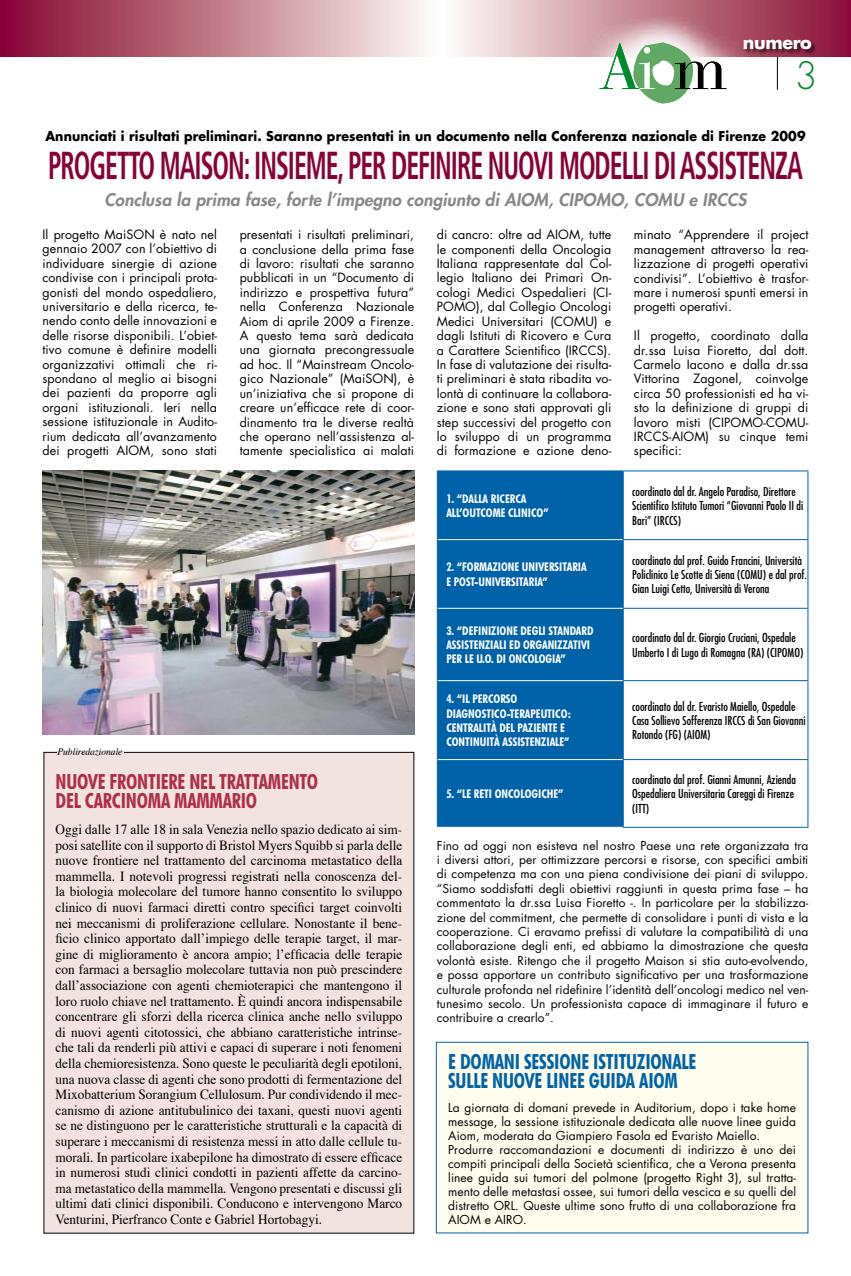
<style>
.page{position:relative;width:851px;height:1276px;background:#fff}
.page>*{position:absolute;margin:0;border:0;box-sizing:border-box;transform-origin:0 0}
.t1{font:700 condensed 39px "Frutiger";letter-spacing:-.04em;color:#880038;scale:.66 1}
.t2{font:300 36.7px "Futura Std";color:#00892e}
.t3{font:700 condensed 21px/19px "Futura BT";letter-spacing:-.01em;color:#0062a9;scale:.95 1}
.t4{font:700 condensed 21px/19px "Futura BT";letter-spacing:-.01em;color:#ae2f49;scale:.95 1}
.t5{font:700 17.6px "Futura Std";color:#fff}
.t6{font:italic 800 17px "Futura";letter-spacing:.01em;color:#87888a}
.t7{font:14px/15.6px "Times";color:#000;text-align:justify;scale:.95 1}
.t8{font:700 13.2px "Futura";letter-spacing:.01em;color:#000;scale:.95 1}
.t9{font:12.4px/14.4px "Futura";letter-spacing:.005em;color:#000;text-align:justify}
.t10{font:12px/14.4px "Futura";letter-spacing:.005em;color:#000;text-align:justify}
.t11{font:condensed 12px/14.4px "Futura Std";color:#000}
.t12{font:700 condensed 12px/14.4px "Futura BT";color:#fff}
.t13{font:italic 10px "Times";color:#000;scale:.95 1}
</style>
<div class="page">
<svg style="left:0;top:0;width:850px;height:57px;background:#c58897"></svg>
<svg style="left:566px;top:9px;width:200px;height:95px"></svg>
<svg style="left:599px;top:43px;width:127px;height:60px"></svg>
<div style="left:743px;top:40px;width:107px;height:56px;background:#000;opacity:.6"></div>
<div style="left:436px;top:1042px;width:371px;height:191px;background:#fffded"></div>
<div style="left:436px;top:1041px;width:372px;height:192px;border:1px solid #0062a9"></div>
<div style="left:44px;top:752px;width:370px;height:481px;background:#f2e2e0"></div>
<div style="left:438px;top:471px;width:184px;height:356px;background:#0062a9"></div>
<hr style="left:437px;top:471px;width:1px;height:68px;background:#0062a9">
<hr style="left:622px;top:471px;width:1px;height:68px;background:#0062a9">
<hr style="left:807px;top:471px;width:1px;height:68px;background:#0062a9">
<hr style="left:437px;top:539px;width:1px;height:69px;background:#0062a9">
<hr style="left:622px;top:539px;width:186px;height:1px;background:#0062a9">
<hr style="left:622px;top:540px;width:1px;height:68px;background:#0062a9">
<hr style="left:807px;top:540px;width:1px;height:68px;background:#0062a9">
<hr style="left:437px;top:608px;width:1px;height:72px;background:#0062a9">
<hr style="left:622px;top:608px;width:186px;height:1px;background:#0062a9">
<hr style="left:622px;top:609px;width:1px;height:71px;background:#0062a9">
<hr style="left:807px;top:609px;width:1px;height:71px;background:#0062a9">
<hr style="left:437px;top:680px;width:1px;height:79px;background:#0062a9">
<hr style="left:622px;top:680px;width:186px;height:1px;background:#0062a9">
<hr style="left:622px;top:681px;width:1px;height:78px;background:#0062a9">
<hr style="left:807px;top:681px;width:1px;height:78px;background:#0062a9">
<hr style="left:437px;top:759px;width:1px;height:68px;background:#0062a9">
<hr style="left:622px;top:759px;width:186px;height:1px;background:#0062a9">
<hr style="left:622px;top:760px;width:1px;height:67px;background:#0062a9">
<hr style="left:807px;top:760px;width:1px;height:67px;background:#0062a9">
<hr style="left:622px;top:827px;width:186px;height:1px;background:#0062a9">
<hr style="left:438px;top:539px;width:184px;height:1px;background:#fff">
<hr style="left:438px;top:608px;width:184px;height:1px;background:#fff">
<hr style="left:438px;top:680px;width:184px;height:1px;background:#fff">
<hr style="left:438px;top:759px;width:184px;height:1px;background:#fff">
<hr style="left:437px;top:470px;width:186px;height:1px;background:#0062a9">
<hr style="left:623px;top:470px;width:185px;height:1px;background:#0062a9">
<img style="left:43px;top:470px;width:371px;height:264px">
<h3 class="t5" style="left:742px;top:31px;width:70px">numero</h3>
<h2 class="t2" style="left:794px;top:53px;width:24px">3</h2>
<p class="t8" style="left:45px;top:127px;width:801px">Annunciati i risultati preliminari. Saranno presentati in un documento nella Conferenza nazionale di Firenze 2009</p>
<h1 class="t1" style="left:48px;top:142px;width:1144px">PROGETTO MAISON: INSIEME, PER DEFINIRE NUOVI MODELLI DI ASSISTENZA</h1>
<h3 class="t6" style="left:104px;top:188px;width:643px">Conclusa la prima fase, forte l’impegno congiunto di AIOM, CIPOMO, COMU e IRCCS</h3>
<p class="t9" style="left:43px;top:227px;width:176px">Il progetto MaiSON è nato nel gennaio 2007 con l’obiettivo di individuare sinergie di azione condivise con i principali prota&shy;gonisti del mondo ospedaliero, universitario e della ricerca, te&shy;nendo conto delle innovazioni e delle risorse disponibili. L’obiet&shy;tivo comune è definire modelli organizzativi ottimali che ri&shy;spondano al meglio ai bisogni dei pazienti da proporre agli organi istituzionali. Ieri nella sessione istituzionale in Audito&shy;rium dedicata all’avanzamento dei progetti AIOM, sono stati</p>
<p class="t9" style="left:240px;top:227px;width:176px">presentati i risultati preliminari, a conclusione della prima fase di lavoro: risultati che saranno pubblicati in un “Documento di indirizzo e prospettiva futura” nella Conferenza Nazionale Aiom di aprile 2009 a Firenze.<br>A questo tema sarà dedicata una giornata precongressuale ad hoc. Il “Mainstream Oncolo&shy;gico Nazionale” (MaiSON), è un’iniziativa che si propone di creare un’efficace rete di coor&shy;dinamento tra le diverse realtà che operano nell’assistenza al&shy;tamente specialistica ai malati</p>
<p class="t9" style="left:437px;top:227px;width:176px">di cancro: oltre ad AIOM, tutte le componenti della Oncologia Italiana rappresentate dal Col&shy;legio Italiano dei Primari On&shy;cologi Medici Ospedalieri (CI-POMO), dal Collegio Oncologi Medici Universitari (COMU) e dagli Istituti di Ricovero e Cura a Carattere Scientifico (IRCCS).<br>In fase di valutazione dei risulta&shy;ti preliminari è stata ribadita vo&shy;lontà di continuare la collabora&shy;zione e sono stati approvati gli step successivi del progetto con lo sviluppo di un programma di formazione e azione deno-</p>
<p class="t9" style="left:634px;top:227px;width:176px">minato “Apprendere il project management attraverso la rea&shy;lizzazione di progetti operativi condivisi”. L’obiettivo è trasfor&shy;mare i numerosi spunti emersi in progetti operativi.</p>
<p class="t9" style="left:634px;top:328px;width:176px">Il progetto, coordinato dalla dr.ssa Luisa Fioretto, dal dott.<br>Carmelo Iacono e dalla dr.ssa Vittorina Zagonel, coinvolge circa 50 professionisti ed ha vi&shy;sto la definizione di gruppi di lavoro misti (CIPOMO-COMU-IRCCS-AIOM) su cinque temi specifici:</p>
<p class="t13" style="left:57px;top:742px;width:70px">Publiredazionale</p>
<h3 class="t4" style="left:56px;top:771px;width:278px">NUOVE FRONTIERE NEL TRATTAMENTO<br>DEL CARCINOMA MAMMARIO</h3>
<p class="t7" style="left:56px;top:820px;width:366px">Oggi dalle 17 alle 18 in sala Venezia nello spazio dedicato ai sim&shy;posi satellite con il supporto di Bristol Myers Squibb si parla delle nuove frontiere nel trattamento del carcinoma metastatico della mammella. I notevoli progressi registrati nella conoscenza del&shy;la biologia molecolare del tumore hanno consentito lo sviluppo clinico di nuovi farmaci diretti contro specifici target coinvolti nei meccanismi di proliferazione cellulare. Nonostante il bene&shy;ficio clinico apportato dall’impiego delle terapie target, il mar&shy;gine di miglioramento è ancora ampio; l’efficacia delle terapie con farmaci a bersaglio molecolare tuttavia non può prescindere dall’associazione con agenti chemioterapici che mantengono il loro ruolo chiave nel trattamento. È quindi ancora indispensabile concentrare gli sforzi della ricerca clinica anche nello sviluppo di nuovi agenti citotossici, che abbiano caratteristiche intrinse&shy;che tali da renderli più attivi e capaci di superare i noti fenomeni della chemioresistenza. Sono queste le peculiarità degli epotiloni, una nuova classe di agenti che sono prodotti di fermentazione del Mixobatterium Sorangium Cellulosum. Pur condividendo il mec&shy;canismo di azione antitubulinico dei taxani, questi nuovi agenti se ne distinguono per le caratteristiche strutturali e la capacità di superare i meccanismi di resistenza messi in atto dalle cellule tu&shy;morali. In particolare ixabepilone ha dimostrato di essere efficace in numerosi studi clinici condotti in pazienti affette da carcino&shy;ma metastatico della mammella. Vengono presentati e discussi gli ultimi dati clinici disponibili. Conducono e intervengono Marco Venturini, Pierfranco Conte e Gabriel Hortobagyi.</p>
<p class="t12" style="left:446px;top:491px;width:104px">1. “DALLA RICERCA<br>ALL’OUTCOME CLINICO”</p>
<p class="t11" style="left:632px;top:484px;width:173px">coordinato dal dr. Angelo Paradiso, Direttore<br>Scientifico Istituto Tumori “Giovanni Paolo II di<br>Bari” (IRCCS)</p>
<p class="t12" style="left:446px;top:560px;width:142px">2. “FORMAZIONE UNIVERSITARIA<br>E POST-UNIVERSITARIA”</p>
<p class="t11" style="left:632px;top:553px;width:176px">coordinato dal prof. Guido Francini, Università<br>Policlinico Le Scotte di Siena (COMU) e dal prof.<br>Gian Luigi Cetto, Università di Verona</p>
<p class="t12" style="left:446px;top:623px;width:149px">3. “DEFINIZIONE DEGLI STANDARD<br>ASSISTENZIALI ED ORGANIZZATIVI<br>PER LE U.O. DI ONCOLOGIA”</p>
<p class="t11" style="left:632px;top:630px;width:173px">coordinato dal dr. Giorgio Cruciani, Ospedale<br>Umberto I di Lugo di Romagna (RA) (CIPOMO)</p>
<p class="t12" style="left:446px;top:691px;width:126px">4. “IL PERCORSO<br>DIAGNOSTICO-TERAPEUTICO:<br>CENTRALITÀ DEL PAZIENTE E<br>CONTINUITÀ ASSISTENZIALE”</p>
<p class="t11" style="left:632px;top:699px;width:175px">coordinato dal dr. Evaristo Maiello, Ospedale<br>Casa Sollievo Sofferenza IRCCS di San Giovanni<br>Rotondo (FG) (AIOM)</p>
<p class="t12" style="left:446px;top:786px;width:119px">5. “LE RETI ONCOLOGICHE”</p>
<p class="t11" style="left:632px;top:772px;width:165px">coordinato dal prof. Gianni Amunni, Azienda<br>Ospedaliera Universitaria Careggi di Firenze (ITT)</p>
<p class="t10" style="left:437px;top:838px;width:373px">Fino ad oggi non esisteva nel nostro Paese una rete organizzata tra i diversi attori, per ottimizzare percorsi e risorse, con specifici ambiti di competenza ma con una piena condivisione dei piani di sviluppo. “Siamo soddisfatti degli obiettivi raggiunti in questa prima fase – ha commentato la dr.ssa Luisa Fioretto -. In particolare per la stabilizza&shy;zione del commitment, che permette di consolidare i punti di vista e la cooperazione. Ci eravamo prefissi di valutare la compatibilità di una collaborazione degli enti, ed abbiamo la dimostrazione che questa volontà esiste. Ritengo che il progetto Maison si stia auto-evolvendo, e possa apportare un contributo significativo per una trasformazione culturale profonda nel ridefinire l’identità dell’oncologi medico nel ven&shy;tunesimo secolo. Un professionista capace di immaginare il futuro e contribuire a crearlo”.</p>
<h3 class="t3" style="left:448px;top:1051px;width:263px">E DOMANI SESSIONE ISTITUZIONALE<br>SULLE NUOVE LINEE GUIDA AIOM</h3>
<p class="t10" style="left:448px;top:1100px;width:349px;line-height:14.1px;text-align:left">La giornata di domani prevede in Auditorium, dopo i take home message, la sessione istituzionale dedicata alle nuove linee guida Aiom, moderata da Giampiero Fasola ed Evaristo Maiello.<br>Produrre raccomandazioni e documenti di indirizzo è uno dei compiti principali della Società scientifica, che a Verona presenta linee guida sui tumori del polmone (progetto Right 3), sul tratta&shy;mento delle metastasi ossee, sui tumori della vescica e su quelli del distretto ORL. Queste ultime sono frutto di una collaborazione fra AIOM e AIRO.</p>
</div>
